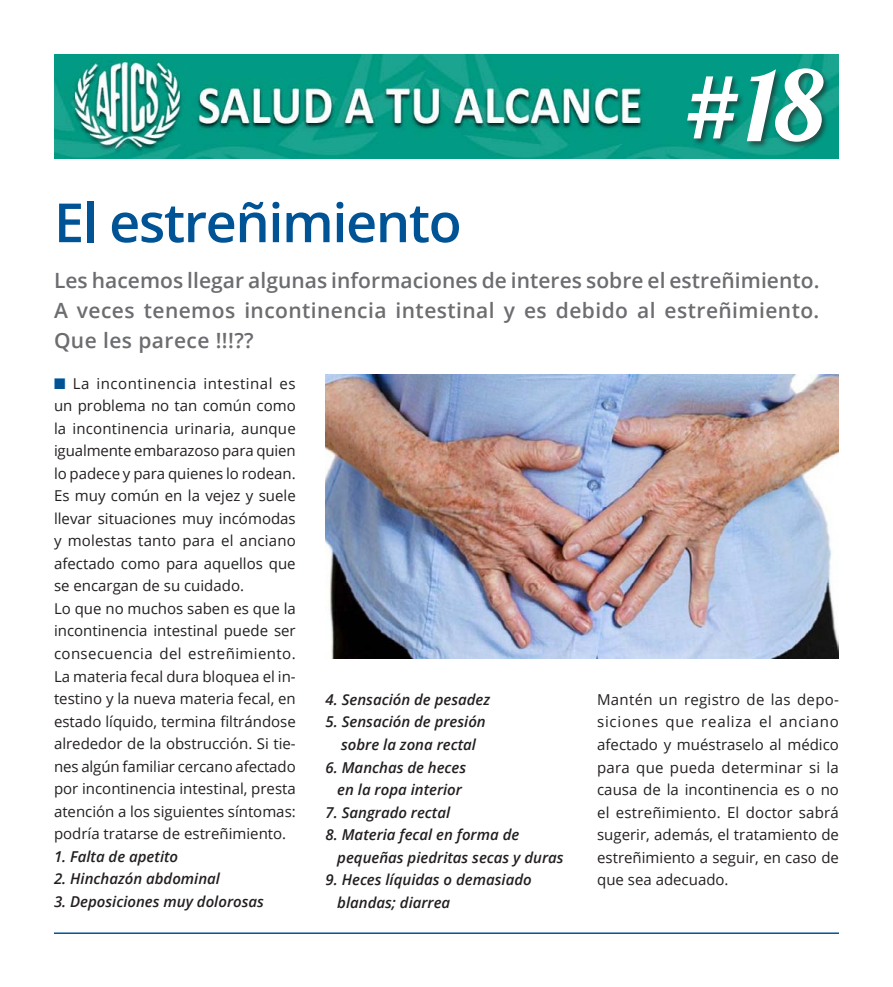
<style>
.page{position:relative;width:893px;height:987px;background:#fff}
.page>*{position:absolute;margin:0;border:0;box-sizing:border-box;transform-origin:0 0}
.t1{font:96.15px "Lobster";color:#fff}
.t2{font:600 54px "Open Sans";letter-spacing:-.025em;color:#005495}
.t3{font:600 21px/30px "Open Sans";letter-spacing:.02em;color:#6c6d70;text-align:justify}
.t4{font:15px/22.5px "Open Sans";color:#231f20}
.t5{font:italic 600 15px/22.5px "Open Sans";color:#231f20;text-align:center}
.s1{color:#005495}
</style>
<div class="page">
<img style="left:54px;top:54px;width:785px;height:105px">
<hr style="left:54px;top:932px;width:785px;height:1px;background:#005495">
<div style="left:686px;top:67px;width:145px;height:82px;background:#231f20;opacity:.6"></div>
<img style="left:326px;top:375px;width:513px;height:283px">
<h1 class="t1" style="left:681px;top:45px;width:143px">#18</h1>
<h2 class="t2" style="left:54px;top:185px;width:409px">El estreñimiento</h2>
<h3 class="t3" style="left:54px;top:265px;width:767px">Les hacemos llegar algunas informaciones de interes sobre el estreñimiento.<br>A veces tenemos incontinencia intestinal y es debido al estreñimiento.<br>Que les parece !!!??</h3>
<p class="t4" style="left:54px;top:372px;width:243px"><span class="s1">■</span> La incontinencia intestinal es un problema no tan común como la incontinencia urinaria, aunque igualmente embarazoso para quien lo padece y para quienes lo rodean.<br>Es muy común en la vejez y suele llevar situaciones muy incómodas y molestas tanto para el anciano afectado como para aquellos que se encargan de su cuidado.<br>Lo que no muchos saben es que la incontinencia intestinal puede ser consecuencia del estreñimiento.<br>La materia fecal dura bloquea el in&shy;testino y la nueva materia fecal, en estado líquido, termina filtrándose alrededor de la obstrucción. Si tie&shy;nes algún familiar cercano afectado por incontinencia intestinal, presta atención a los siguientes síntomas: podría tratarse de estreñimiento.</p>
<p class="t5" style="left:54px;top:844px;width:126px">1. Falta de apetito</p>
<p class="t5" style="left:54px;top:867px;width:168px">2. Hinchazón abdominal</p>
<p class="t5" style="left:54px;top:889px;width:211px">3. Deposiciones muy dolorosas</p>
<p class="t5" style="left:326px;top:688px;width:166px">4. Sensación de pesadez</p>
<p class="t5" style="left:326px;top:710px;width:162px">5. Sensación de presión sobre la zona rectal</p>
<p class="t5" style="left:326px;top:755px;width:142px">6. Manchas de heces en la ropa interior</p>
<p class="t5" style="left:326px;top:800px;width:126px">7. Sangrado rectal</p>
<p class="t5" style="left:337px;top:823px;width:228px;text-align:left;text-indent:-12px">8. Materia fecal en forma de pequeñas piedritas secas y duras</p>
<p class="t5" style="left:337px;top:868px;width:196px;text-align:left;text-indent:-12px">9. Heces líquidas o demasiado blandas; diarrea</p>
<p class="t4" style="left:597px;top:687px;width:243px;text-align:justify">Mantén un registro de las depo&shy;siciones que realiza el anciano afectado y muéstraselo al médico para que pueda determinar si la causa de la incontinencia es o no el estreñimiento. El doctor sabrá sugerir, además, el tratamiento de estreñimiento a seguir, en caso de que sea adecuado.</p>
</div>
